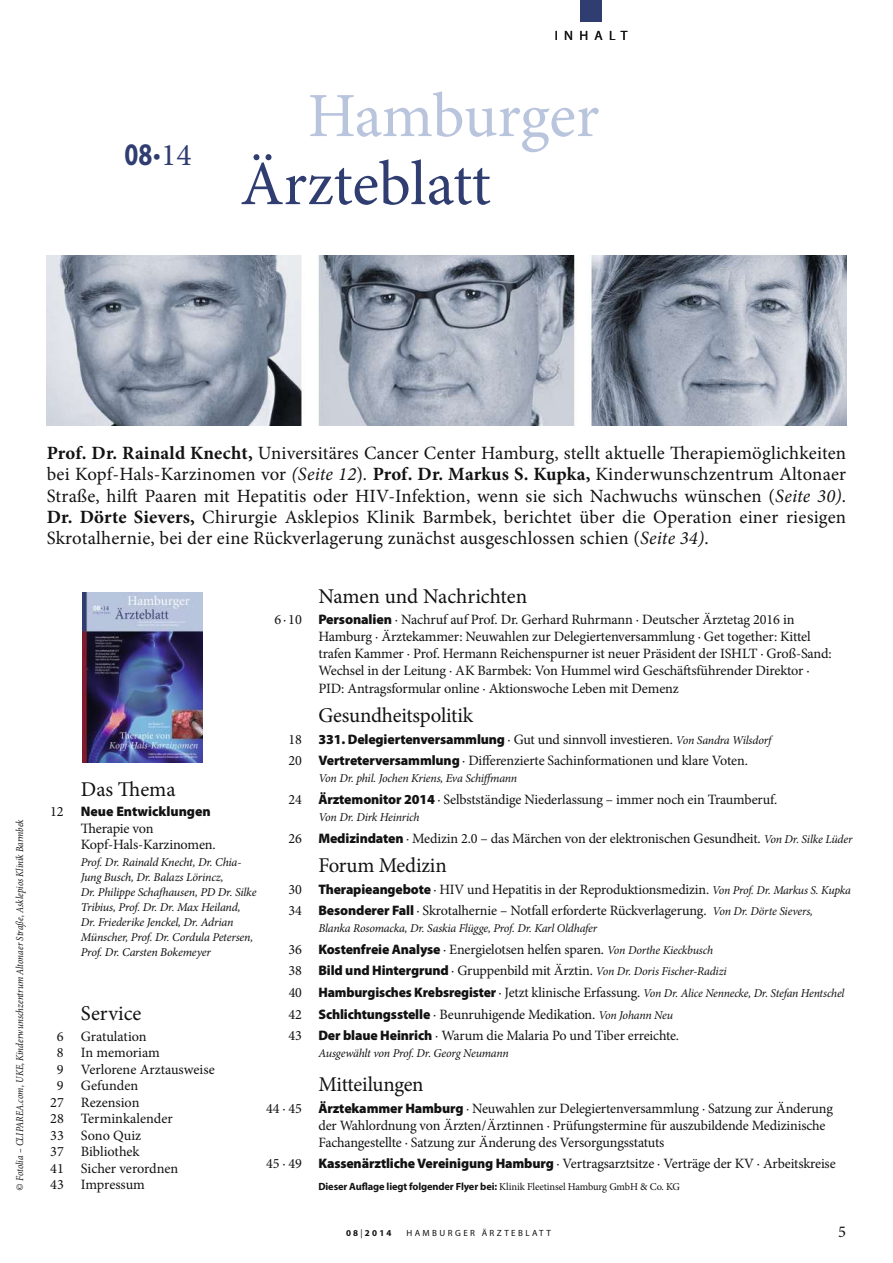
<style>
.page{position:relative;width:893px;height:1263px;background:#fff}
.page>*{position:absolute;margin:0;border:0;box-sizing:border-box;transform-origin:0 0}
.t1{font:63px "Minion Pro";letter-spacing:-.005em;color:#303d71}
.t2{font:63px "Minion Pro";letter-spacing:-.01em;color:#b9c4dd}
.t3{font:31.5px "Myriad Pro Bold OV AKFUNB";color:#303d71;scale:.8 1}
.t4{font:21px "Minion Pro";letter-spacing:-.01em;color:#121212}
.t5{font:18.75px/21.3px "Minion Pro";letter-spacing:.01em;color:#121212;text-align:justify}
.t6{font:16.5px "Minion Pro";color:#121212}
.t7{font:14.25px/17px "Minion Pro";letter-spacing:-.01em;color:#121212}
.t8{font:13.8px "Myriad Pro Black OV XJFUNB";color:#121212}
.t9{font:13.5px "Myriad Pro Regular OV OJFUNB";letter-spacing:.47em;color:#121212}
.t10{font:italic 12px/15px "Minion Pro";letter-spacing:-.015em;color:#121212}
.t11{font:italic 10.5px "Minion Pro";letter-spacing:.005em;color:#121212}
.t12{font:10.5px "Myriad Pro Bold OV AKFUNB";letter-spacing:-.01em;color:#121212}
.t13{font:9px "Myriad Pro Regular OV OJFUNB";letter-spacing:.27em;color:#121212}
.t14{font:9px "Myriad Pro Bold OV MJFUNB";letter-spacing:.25em;color:#121212}
.s1{font-family:"Minion Pro"}
.s2{font-weight:700}
.s3{font-style:italic}
.s4{font-family:"Myriad Pro Black OV XJFUNB";font-size:13.8px}
.s5{font-style:italic;font-size:12px}
.s6{font-style:normal;font-size:14.25px}
.s7{font-family:"Myriad Pro Black OV XJFUNB";font-style:normal;font-size:13.8px}
.s8{font-family:"Minion Pro";font-size:14.25px}
.s9{font-family:"Myriad Pro Regular OV OJFUNB"}
</style>
<div class="page">
<div style="left:580px;top:0;width:22px;height:21px;background:#303d71"></div>
<img style="left:83px;top:592px;width:120px;height:170px">
<img style="left:47px;top:255px;width:799px;height:170px">
<h2 class="t3" style="left:125px;top:135px;width:85px">08·<span class="s1">14</span></h2>
<p class="t9" style="left:555px;top:27px;width:74px">INHALT</p>
<h1 class="t2" style="left:308px;top:77px;width:293px">Hamburger</h1>
<h1 class="t1" style="left:240px;top:146px;width:252px">Ärzteblatt</h1>
<p class="t11" style="left:16px;top:1191px;width:373px;rotate:-90deg">© Fotolia – CLIPAREA.com, UKE, Kinderwunschzentrum Altonaer Straße, Asklepios Klinik Barmbek</p>
<p class="t5" style="left:47px;top:442px;width:801px"><span class="s2">Prof. Dr. Rainald Knecht,</span> Universitäres Cancer Center Hamburg, stellt aktuelle Therapiemöglichkeiten bei Kopf-Hals-Karzinomen vor <span class="s3">(Seite 12</span>)<span class="s3">.</span> <span class="s2">Prof. Dr. Markus S. Kupka,</span> Kinderwunschzentrum Altonaer Straße, hilft Paaren mit Hepatitis oder HIV-Infektion, wenn sie sich Nachwuchs wünschen (<span class="s3">Seite 30)</span>.<br><span class="s2">Dr. Dörte Sievers,</span> Chirurgie Asklepios Klinik Barmbek, berichtet über die Operation einer riesigen Skrotalhernie, bei der eine Rückverlagerung zunächst ausgeschlossen schien (<span class="s3">Seite 34)</span>.</p>
<h3 class="t4" style="left:318px;top:584px;width:210px">Namen und Nachrichten</h3>
<p class="t7" style="left:318px;top:611px;width:515px;text-indent:-44px">6 · 10 <span class="s4">Personalien</span> · Nachruf auf Prof. Dr. Gerhard Ruhrmann · Deutscher Ärztetag 2016 in Hamburg · Ärztekammer: Neuwahlen zur Delegiertenversammlung · Get together: Kittel trafen Kammer · Prof. Hermann Reichenspurner ist neuer Präsident der ISHLT · Groß-Sand:<br>Wechsel in der Leitung · AK Barmbek: Von Hummel wird Geschäftsführender Direktor · PID: Antragsformular online · Aktionswoche Leben mit Demenz</p>
<h3 class="t4" style="left:318px;top:703px;width:156px">Gesundheitspolitik</h3>
<p class="t7" style="left:289px;top:728px;width:484px;line-height:21.8px">18 <span class="s4">331. Delegiertenversammlung</span> · Gut und sinnvoll investieren. <span class="s5">Von Sandra Wilsdorf<br></span>20 <span class="s4">Vertreterversammlung</span> · Differenzierte Sachinformationen und klare Voten.</p>
<p class="t10" style="left:318px;top:773px;width:200px">Von Dr. phil. Jochen Kriens, Eva Schiffmann</p>
<p class="t7" style="left:289px;top:790px;width:490px">24 <span class="s4">Ärztemonitor 2014</span> · Selbstständige Niederlassung – immer noch ein Traumberuf.</p>
<p class="t10" style="left:318px;top:812px;width:103px">Von Dr. Dirk Heinrich</p>
<p class="t7" style="left:289px;top:829px;width:565px">26 <span class="s4">Medizindaten</span> · Medizin 2.0 – das Märchen von der elektronischen Gesundheit. <span class="s5">Von Dr. Silke Lüder</span></p>
<h3 class="t4" style="left:318px;top:853px;width:130px">Forum Medizin</h3>
<p class="t7" style="left:289px;top:878px;width:564px;line-height:21.3px">30 <span class="s4">Therapieangebote</span> · HIV und Hepatitis in der Reproduktionsmedizin. <span class="s5">Von Prof. Dr. Markus S. Kupka<br></span>34 <span class="s4">Besonderer Fall</span> · Skrotalhernie – Notfall erforderte Rückverlagerung. <span class="s5">Von Dr. Dörte Sievers,</span></p>
<p class="t10" style="left:318px;top:923px;width:280px">Blanka Rosomacka, Dr. Saskia Flügge, Prof. Dr. Karl Oldhafer</p>
<p class="t7" style="left:289px;top:940px;width:426px">36 <span class="s4">Kostenfreie Analyse</span> · Energielotsen helfen sparen. <span class="s5">Von Dorthe Kieckbusch</span></p>
<p class="t10" style="left:289px;top:963px;width:557px;line-height:21.8px"><span class="s6">38</span> <span class="s7">Bild und Hintergrund</span> <span class="s6">· Gruppenbild mit Ärztin.</span> Von Dr. Doris Fischer-Radizi<br><span class="s6">40</span> <span class="s7">Hamburgisches Krebsregister</span> <span class="s6">· Jetzt klinische Erfassung.</span> Von Dr. Alice Nennecke, Dr. Stefan Hentschel</p>
<p class="t7" style="left:289px;top:1003px;width:392px;line-height:21.8px">42 <span class="s4">Schlichtungsstelle</span> · Beunruhigende Medikation. <span class="s5">Von Johann Neu<br></span>43 <span class="s4">Der blaue Heinrich</span> · Warum die Malaria Po und Tiber erreichte.</p>
<p class="t10" style="left:318px;top:1048px;width:192px">Ausgewählt von Prof. Dr. Georg Neumann</p>
<h3 class="t4" style="left:318px;top:1072px;width:107px">Mitteilungen</h3>
<p class="t7" style="left:318px;top:1099px;width:516px;text-indent:-52px">44 · 45 <span class="s4">Ärztekammer Hamburg</span> · Neuwahlen zur Delegiertenversammlung · Satzung zur Änderung der Wahlordnung von Ärzten / Ärztinnen · Prüfungstermine für auszubildende Medizinische<br>Fachangestellte · Satzung zur Änderung des Versorgungsstatuts</p>
<p class="t7" style="left:266px;top:1155px;width:571px">45 · 49 <span class="s4">Kassenärztliche Vereinigung Hamburg</span> · Vertragsarztsitze · Verträge der KV · Arbeitskreise</p>
<p class="t12" style="left:318px;top:1180px;width:363px">Dieser Auflage liegt folgender Flyer bei: <span class="s1">Klinik Fleetinsel Hamburg GmbH &amp; Co. KG</span></p>
<h3 class="t4" style="left:81px;top:776px;width:96px">Das Thema</h3>
<p class="t8" style="left:50px;top:803px;width:162px"><span class="s8">12</span> Neue Entwicklungen</p>
<p class="t7" style="left:81px;top:820px;width:137px;line-height:16.5px">Therapie von<br>Kopf-Hals-Karzinomen.</p>
<p class="t10" style="left:81px;top:857px;width:177px">Prof. Dr. Rainald Knecht, Dr. Chia-Jung Busch, Dr. Balazs Lörincz,<br>Dr. Philippe Schafhausen, PD Dr. Silke Tribius, Prof. Dr. Dr. Max Heiland, Dr. Friederike Jenckel, Dr. Adrian Münscher, Prof. Dr. Cordula Petersen, Prof. Dr. Carsten Bokemeyer</p>
<h3 class="t4" style="left:81px;top:1000px;width:62px">Service</h3>
<p class="t7" style="left:57px;top:1027px;width:91px">6 Gratulation</p>
<p class="t7" style="left:57px;top:1044px;width:104px">8 In memoriam</p>
<p class="t7" style="left:57px;top:1060px;width:159px">9 Verlorene Arztausweise</p>
<p class="t7" style="left:57px;top:1077px;width:83px">9 Gefunden</p>
<p class="t7" style="left:50px;top:1093px;width:91px">27 Rezension</p>
<p class="t7" style="left:50px;top:1110px;width:124px">28 Terminkalender</p>
<p class="t7" style="left:50px;top:1126px;width:93px">33 Sono Quiz</p>
<p class="t7" style="left:50px;top:1143px;width:91px">37 Bibliothek</p>
<p class="t7" style="left:50px;top:1159px;width:130px">41 Sicher verordnen</p>
<p class="t7" style="left:50px;top:1176px;width:96px">43 Impressum</p>
<p class="t14" style="left:346px;top:1227px;width:47px">08<span class="s9">|</span>2014</p>
<p class="t13" style="left:406px;top:1227px;width:146px">HAMBURGER ÄRZTEBLATT</p>
<p class="t6" style="left:838px;top:1221px;width:9px">5</p>
</div>
